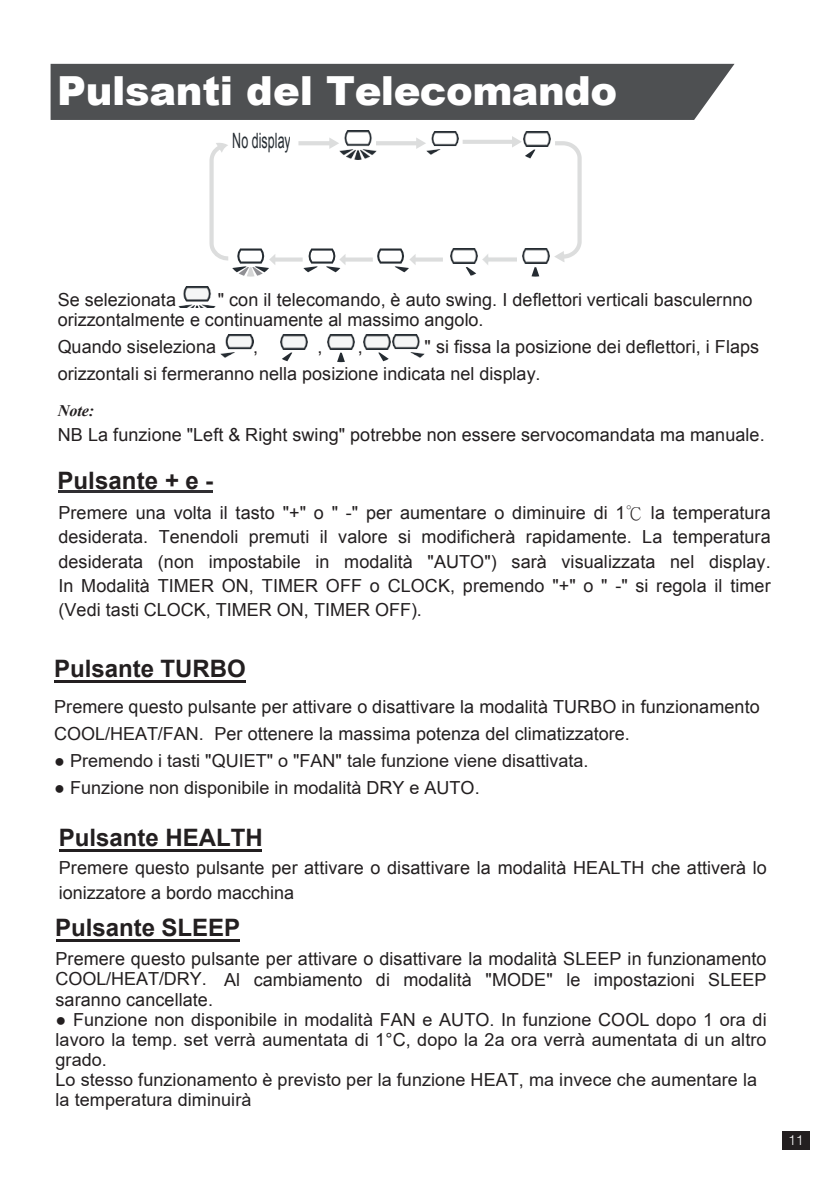
<style>
.page{position:relative;width:840px;height:1191px;background:#fff}
.page>*{position:absolute;margin:0;border:0;box-sizing:border-box;transform-origin:0 0}
.t1{font:900 40px "Arial";letter-spacing:-.015em;color:#fff}
.t2{font:700 24px "Arial";color:#231f20}
.t3{font:21.2px "Arial";letter-spacing:.005em;color:#252c32;scale:.59 1}
.t4{font:18px/24.4px "Arial";letter-spacing:.005em;color:#231f20}
.t5{font:18px/20px "Arial";letter-spacing:.005em;color:#231f20}
.t6{font:italic 700 16px "Times New Roman";color:#231f20}
.t7{font:300 14px "Helvetica Neue LT Std";color:#fff}
.s1{font-style:inherit}
.s2{font-family:"P Ming Li U"}
</style>
<div class="page">
<div style="left:781px;top:1131px;width:28px;height:19px;background:#231f20"></div>
<div style="left:51px;top:64px;width:683px;height:56px;background:#4e5052"></div>
<svg style="left:282px;top:352px;width:10px;height:9px"></svg>
<img style="left:280px;top:334px;width:27px;height:15px">
<svg style="left:337px;top:353px;width:8px;height:9px"></svg>
<img style="left:327px;top:334px;width:27px;height:15px">
<svg style="left:378px;top:352px;width:10px;height:9px"></svg>
<img style="left:363px;top:334px;width:27px;height:15px">
<hr style="left:58px;top:490px;width:154px;height:3px;background:#302f32">
<img style="left:179px;top:286px;width:37px;height:21px">
<img style="left:221px;top:334px;width:32px;height:24px">
<img style="left:392px;top:334px;width:32px;height:24px">
<svg style="left:554px;top:141px;width:27px;height:121px"></svg>
<img style="left:431px;top:131px;width:27px;height:16px">
<svg style="left:462px;top:136px;width:73px;height:22px"></svg>
<img style="left:523px;top:131px;width:27px;height:15px">
<svg style="left:531px;top:267px;width:8px;height:10px"></svg>
<img style="left:482px;top:254px;width:34px;height:11px">
<img style="left:522px;top:248px;width:26px;height:16px">
<svg style="left:465px;top:267px;width:11px;height:9px"></svg>
<img style="left:450px;top:248px;width:27px;height:16px">
<img style="left:344px;top:131px;width:28px;height:6px">
<svg style="left:209px;top:137px;width:233px;height:140px"></svg>
<hr style="left:54px;top:680px;width:192px;height:3px;background:#231f20">
<hr style="left:59px;top:849px;width:203px;height:3px;background:#231f20">
<hr style="left:56px;top:939px;width:183px;height:3px;background:#231f20">
<h1 class="t1" style="left:57px;top:62px;width:561px">Pulsanti del Telecomando</h1>
<p class="t3" style="left:232px;top:127px;width:101px">No display</p>
<p class="t4" style="left:58px;top:290px;width:696px;line-height:20px;text-indent:160px">" con il telecomando, è auto swing. <span class="s1">I</span> deflettori verticali basculernno orizzontalmente e continuamente al massimo angolo.</p>
<p class="t4" style="left:58px;top:334px;width:160px">Quando siseleziona</p>
<p class="t4" style="left:253px;top:334px;width:7px">,</p>
<p class="t4" style="left:317px;top:334px;width:7px">,</p>
<p class="t4" style="left:357px;top:334px;width:7px">,</p>
<p class="t4" style="left:58px;top:287px;width:120px">Se selezionata</p>
<p class="t4" style="left:58px;top:333px;width:702px;line-height:26.8px;text-indent:366px">" si fissa la posizione dei deflettori<span class="s1">, i</span> Flaps orizzontali si fermeranno nella posizione indicata nel display.</p>
<p class="t6" style="left:58px;top:399px;width:38px">Note:</p>
<p class="t4" style="left:58px;top:423px;width:708px">NB La funzione "Left &amp; Right swing" potrebbe non essere servocomandata ma manuale.</p>
<h2 class="t2" style="left:57px;top:464px;width:157px">Pulsante + e -</h2>
<p class="t4" style="left:58px;top:500px;width:713px;text-align:justify">Premere una volta il tasto "+" o " -" per aumentare o diminuire di 1<span class="s2">℃</span> la temperatura desiderata. Tenendoli premuti il valore si modificherà rapidamente. La temperatura desiderata (non impostabile in modalità "AUTO") sarà visualizzata nel display.<br>In Modalità TIMER ON, TIMER OFF o CLOCK, premendo "+" o " -" si regola il timer (Vedi tasti CLOCK, TIMER ON, TIMER OFF).</p>
<h2 class="t2" style="left:54px;top:652px;width:193px">Pulsante TURBO</h2>
<p class="t4" style="left:54px;top:693px;width:706px;line-height:27px">Premere questo pulsante per attivare o disattivare la modalità TURBO in funzionamento<br>COOL/HEAT/FAN. <span class="s1">Per ottenere la massima potenza del climatizzatore.</span></p>
<p class="t5" style="left:54px;top:750px;width:535px">● Premendo i tasti "QUIET" o "FAN" tale funzione viene disattivata.</p>
<p class="t5" style="left:54px;top:777px;width:427px">● Funzione non disponibile in modalità DRY e AUTO.</p>
<h2 class="t2" style="left:59px;top:821px;width:205px">Pulsante HEALTH</h2>
<p class="t4" style="left:59px;top:855px;width:709px;line-height:25.2px">Premere questo pulsante per attivare o disattivare la modalità HEALTH <span class="s1">che attiverà lo ionizzatore a bordo macchina</span></p>
<h2 class="t2" style="left:55px;top:911px;width:186px">Pulsante SLEEP</h2>
<p class="t4" style="left:55px;top:948px;width:712px;line-height:21.4px">Premere questo pulsante per attivare o disattivare la modalità SLEEP in funzionamento<br>COOL/HEAT/DRY. Al cambiamento di modalità "MODE" le impostazioni SLEEP</p>
<p class="t4" style="left:55px;top:987px;width:159px">saranno cancellate.</p>
<p class="t5" style="left:55px;top:1009px;width:712px">● Funzione non disponibile in modalità FAN e AUTO. In funzione COOL dopo 1 ora di lavoro la temp. set verrà aumentata di 1°C, dopo la 2a ora verrà aumentata di un altro grado.<br>Lo stesso funzionamento è previsto per la funzione HEAT, ma invece che aumentare la la temperatura diminuirà</p>
<p class="t7" style="left:787px;top:1131px;width:17px">11</p>
</div>
